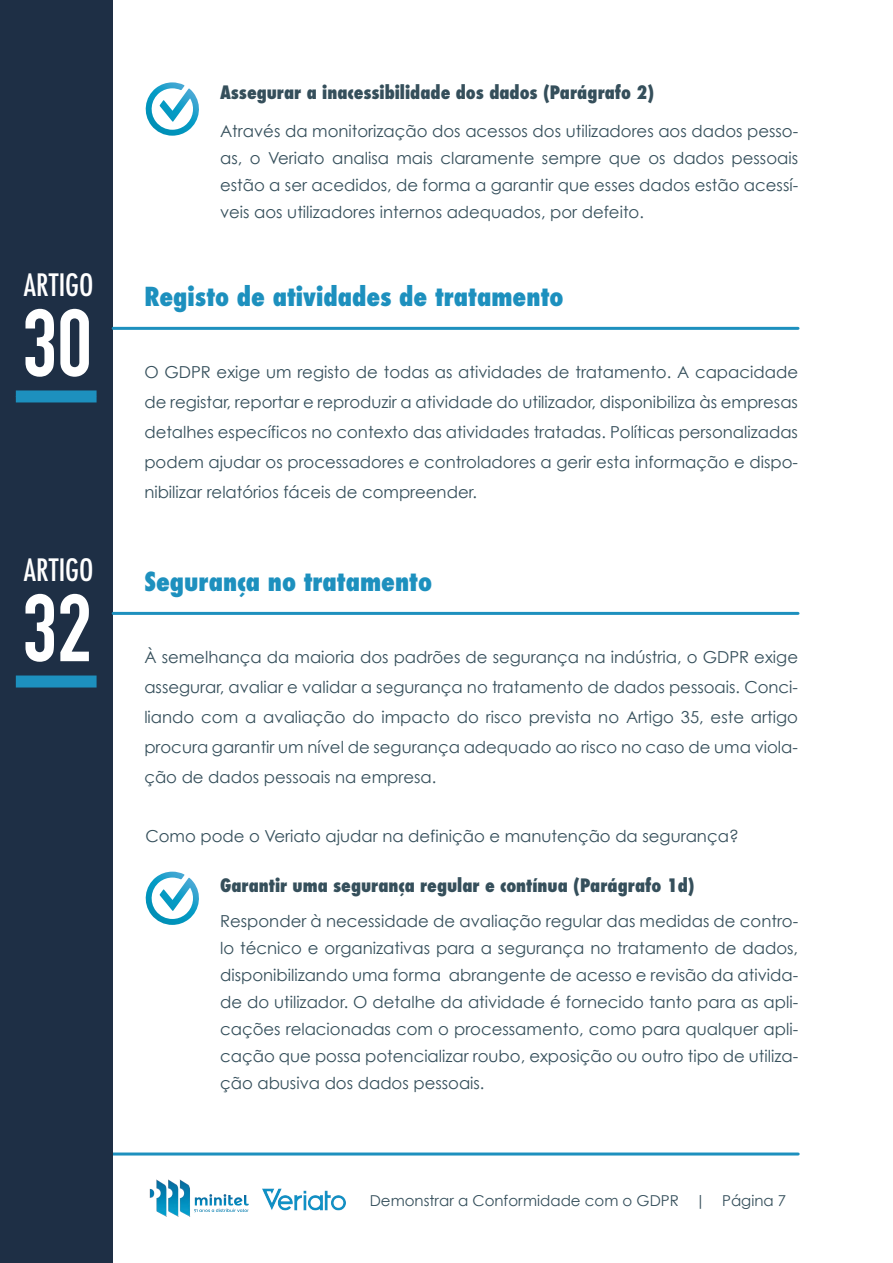
<style>
.page{position:relative;width:893px;height:1263px;background:#fff}
.page>*{position:absolute;margin:0;border:0;box-sizing:border-box;transform-origin:0 0}
.t1{font:700 93.75px "DIN Condensed";color:#fff}
.t2{font:500 condensed 30px "Futura";color:#fff}
.t3{font:800 condensed 25.5px "Futura";color:#1d90be}
.t4{font:800 condensed 18px "Futura";color:#354f5b}
.t5{font:16.5px/27px "Century Gothic";color:#354f5b;text-align:justify}
.t6{font:15px "Century Gothic";color:#354f5b}
</style>
<div class="page">
<img style="left:262px;top:1188px;width:84px;height:23px">
<img style="left:149px;top:1179px;width:100px;height:38px">
<hr style="left:110px;top:1152px;width:688px;height:3px;background:#1d90be">
<div style="left:0;top:0;width:112px;height:1263px;background:#1e2f45"></div>
<div style="left:16px;top:390px;width:81px;height:12px;background:#1d90be"></div>
<hr style="left:113px;top:327px;width:685px;height:3px;background:#1d90be">
<svg style="left:145px;top:82px;width:54px;height:54px"></svg>
<svg style="left:145px;top:872px;width:54px;height:53px"></svg>
<div style="left:16px;top:675px;width:81px;height:12px;background:#1d90be"></div>
<hr style="left:113px;top:612px;width:685px;height:3px;background:#1d90be">
<h2 class="t2" style="left:24px;top:266px;width:71px">ARTIGO</h2>
<h1 class="t1" style="left:22px;top:288px;width:71px">30</h1>
<h2 class="t2" style="left:24px;top:551px;width:71px">ARTIGO</h2>
<h1 class="t1" style="left:22px;top:573px;width:71px">32</h1>
<p class="t4" style="left:220px;top:80px;width:436px">Assegurar a inacessibilidade dos dados (Parágrafo 2)</p>
<p class="t5" style="left:220px;top:118px;width:580px">Através da monitorização dos acessos dos utilizadores aos dados pesso&shy;as, o Veriato analisa mais claramente sempre que os dados pessoais estão a ser acedidos, de forma a garantir que esses dados estão acessí&shy;veis aos utilizadores internos adequados, por defeito.</p>
<h3 class="t3" style="left:144px;top:279px;width:421px">Registo de atividades de tratamento</h3>
<p class="t5" style="left:144px;top:356px;width:655px;line-height:30px">O GDPR exige um registo de todas as atividades de tratamento. A capacidade de registar, reportar e reproduzir a atividade do utilizador, disponibiliza às empresas detalhes específicos no contexto das atividades tratadas. Políticas personalizadas podem ajudar os processadores e controladores a gerir esta informação e dispo&shy;nibilizar relatórios fáceis de compreender.</p>
<h3 class="t3" style="left:144px;top:564px;width:289px">Segurança no tratamento</h3>
<p class="t5" style="left:144px;top:641px;width:655px;line-height:30px">À semelhança da maioria dos padrões de segurança na indústria, o GDPR exige assegurar, avaliar e validar a segurança no tratamento de dados pessoais. Conci&shy;liando com a avaliação do impacto do risco prevista no Artigo 35, este artigo procura garantir um nível de segurança adequado ao risco no caso de uma viola&shy;ção de dados pessoais na empresa.</p>
<p class="t5" style="left:145px;top:822px;width:595px">Como pode o Veriato ajudar na definição e manutenção da segurança?</p>
<p class="t4" style="left:220px;top:872px;width:476px">Garantir uma segurança regular e contínua (Parágrafo 1d)</p>
<p class="t5" style="left:220px;top:907px;width:580px">Responder à necessidade de avaliação regular das medidas de contro&shy;lo técnico e organizativas para a segurança no tratamento de dados, disponibilizando uma forma abrangente de acesso e revisão da ativida&shy;de do utilizador. O detalhe da atividade é fornecido tanto para as apli&shy;cações relacionadas com o processamento, como para qualquer apli&shy;cação que possa potencializar roubo, exposição ou outro tipo de utiliza&shy;ção abusiva dos dados pessoais.</p>
<p class="t6" style="left:370px;top:1191px;width:418px">Demonstrar a Conformidade com o GDPR | Página 7</p>
</div>
